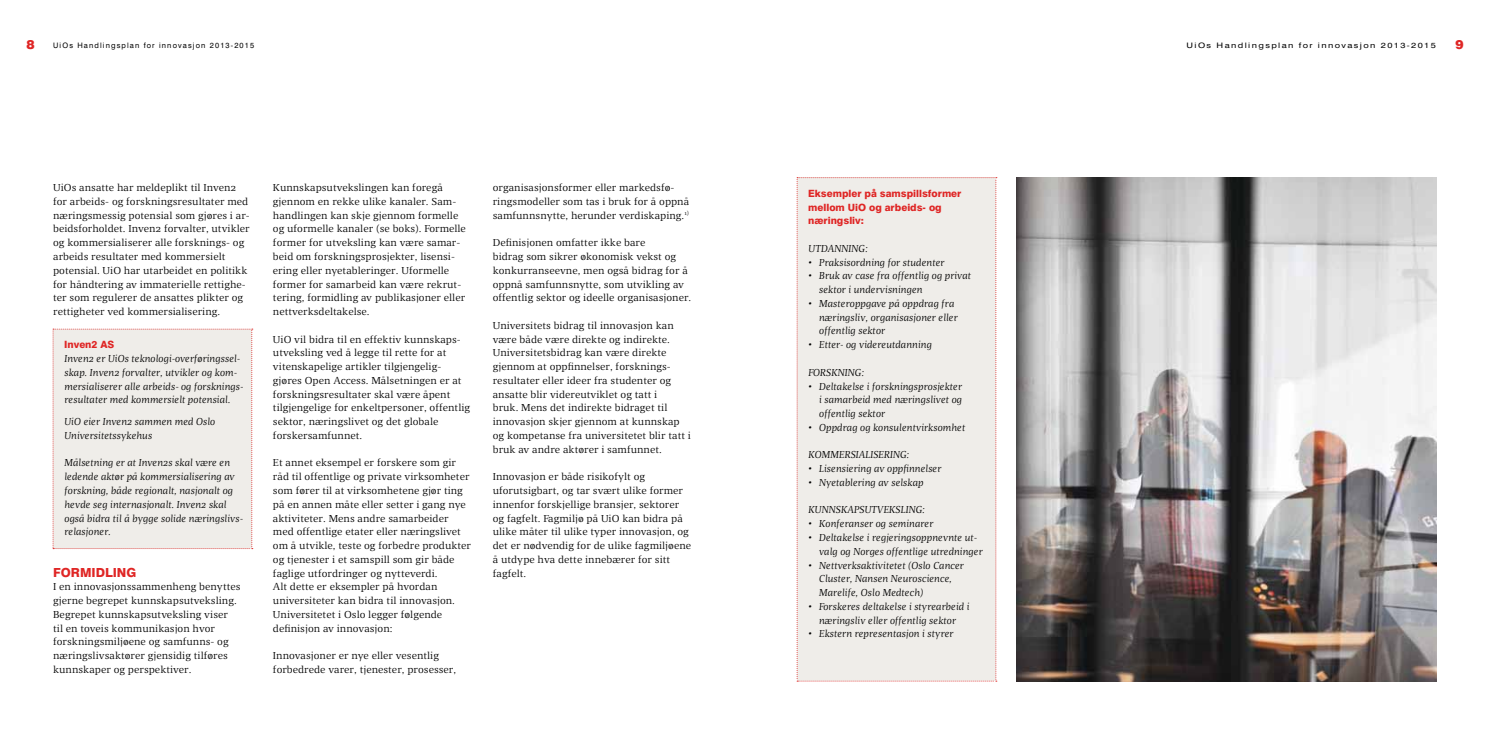
<style>
.page{position:relative;width:1489px;height:745px;background:#fff}
.page>*{position:absolute;margin:0;border:0;box-sizing:border-box;transform-origin:0 0}
.t1{font:800 12.5px "Swiss 721 BT";color:#df2625}
.t2{font:900 12.5px "Swiss 721 BT";color:#df2625}
.t3{font:10px/13.8px "Quaestor";color:#000}
.t4{font:italic 10px/13.8px "Quaestor";color:#000}
.t5{font:800 10px/13.8px "Swiss 721 BT";color:#df2625}
.t6{font:7.5px "Swiss 721 BT";letter-spacing:.15em;color:#000}
.t7{font:7.5px "Swiss 721 BT";letter-spacing:.15em;color:#000;scale:1.24 1}
</style>
<div class="page">
<div style="left:53px;top:328px;width:200px;height:220px;background:#efede9"></div>
<svg style="left:796px;top:177px;width:200px;height:504px;background:#f0ebe7"></svg>
<img style="left:1016px;top:177px;width:420px;height:504px">
<p class="t2" style="left:27px;top:37px;width:10px">8</p>
<p class="t6" style="left:53px;top:41px;width:202px">UiOs Handlingsplan for innovasjon 2013-2015</p>
<p class="t7" style="left:1186px;top:41px;width:202px">UiOs Handlingsplan for innovasjon 2013-2015</p>
<p class="t2" style="left:1455px;top:37px;width:10px">9</p>
<p class="t3" style="left:53px;top:181px;width:198px">UiOs ansatte har meldeplikt til Inven2 for arbeids- og forskningsresultater med næringsmessig potensial som gjøres i ar&shy;beidsforholdet. Inven2 forvalter, utvikler og kommersialiserer alle forsknings- og arbeids resultater med kommersielt potensial. UiO har utarbeidet en politikk for håndtering av immaterielle rettighe&shy;ter som regulerer de ansattes plikter og rettigheter ved kommersialisering.</p>
<p class="t5" style="left:64px;top:337px;width:52px">Inven2 AS</p>
<p class="t4" style="left:64px;top:351px;width:180px">Inven2 er UiOs teknologi-overføringssel&shy;skap. Inven2 forvalter, utvikler og kom&shy;mersialiserer alle arbeids- og forsknings&shy;resultater med kommersielt potensial.</p>
<p class="t4" style="left:64px;top:414px;width:152px">UiO eier Inven2 sammen med Oslo<br>Universitetssykehus</p>
<p class="t4" style="left:64px;top:456px;width:180px">Målsetning er at Inven2s skal være en ledende aktør på kommersialisering av forskning, både regionalt, nasjonalt og hevde seg internasjonalt. Inven2 skal også bidra til å bygge solide næringslivs&shy;relasjoner.</p>
<p class="t1" style="left:53px;top:564px;width:83px">Formi dling</p>
<p class="t3" style="left:53px;top:579px;width:189px">I en innovasjonssammenheng benyttes gjerne begrepet kunnskapsutveksling.<br>Begrepet kunnskapsutveksling viser<br>til en toveis kommunikasjon hvor forskningsmiljøene og samfunns- og næringslivsaktører gjensidig tilføres kunnskaper og perspektiver.</p>
<p class="t3" style="left:273px;top:181px;width:194px">Kunnskapsutvekslingen kan foregå gjennom en rekke ulike kanaler. Sam&shy;handlingen kan skje gjennom formelle og uformelle kanaler (se boks). Formelle former for utveksling kan være samar&shy;beid om forskningsprosjekter, lisensi&shy;ering eller nyetableringer. Uformelle former for samarbeid kan være rekrut&shy;tering, formidling av publikasjoner eller nettverksdeltakelse.</p>
<p class="t3" style="left:273px;top:332px;width:199px">UiO vil bidra til en effektiv kunnskaps&shy;utveksling ved å legge til rette for at vitenskapelige artikler tilgjengelig&shy;gjøres Open Access. Målsetningen er at forskningsresultater skal være åpent tilgjengelige for enkeltpersoner, offentlig sektor, næringslivet og det globale forskersamfunnet.</p>
<p class="t3" style="left:273px;top:456px;width:200px">Et annet eksempel er forskere som gir råd til offentlige og private virksomheter som fører til at virksomhetene gjør ting på en annen måte eller setter i gang nye aktiviteter. Mens andre samarbeider med offentlige etater eller næringslivet om å utvikle, teste og forbedre produkter og tjenester i et samspill som gir både faglige utfordringer og nytteverdi.<br>Alt dette er eksempler på hvordan universiteter kan bidra til innovasjon.<br>Universitetet i Oslo legger følgende definisjon av innovasjon:</p>
<p class="t3" style="left:273px;top:648px;width:185px">Innovasjoner er nye eller vesentlig forbedrede varer, tjenester, prosesser,</p>
<p class="t3" style="left:493px;top:181px;width:198px">organisasjonsformer eller markedsfø&shy;ringsmodeller som tas i bruk for å oppnå samfunnsnytte, herunder verdiskaping.<sup>1)</sup></p>
<p class="t3" style="left:493px;top:236px;width:200px">Definisjonen omfatter ikke bare<br>bidrag som sikrer økonomisk vekst og konkurranseevne, men også bidrag for å oppnå samfunnsnytte, som utvikling av offentlig sektor og ideelle organisasjoner.</p>
<p class="t3" style="left:493px;top:318px;width:200px">Universitets bidrag til innovasjon kan være både være direkte og indirekte.<br>Universitetsbidrag kan være direkte gjennom at oppfinnelser, forsknings&shy;resultater eller ideer fra studenter og ansatte blir videreutviklet og tatt i<br>bruk. Mens det indirekte bidraget til innovasjon skjer gjennom at kunnskap og kompetanse fra universitetet blir tatt i bruk av andre aktører i samfunnet.</p>
<p class="t3" style="left:493px;top:469px;width:200px">Innovasjon er både risikofylt og uforutsigbart, og tar svært ulike former innenfor forskjellige bransjer, sektorer og fagfelt. Fagmiljø på UiO kan bidra på ulike måter til ulike typer innovasjon, og det er nødvendig for de ulike fagmiljøene å utdype hva dette innebærer for sitt fagfelt.</p>
<p class="t5" style="left:808px;top:186px;width:155px">Eksempler på samspillsformer mellom UiO og arbeids- og næringsliv:</p>
<p class="t4" style="left:808px;top:241px;width:14px">Utda</p>
<p class="t4" style="left:834px;top:241px;width:35px">nning:</p>
<p class="t4" style="left:808px;top:255px;width:138px">• Praksisordning for studenter</p>
<p class="t4" style="left:818px;top:269px;width:153px;text-indent:-11px">• Bruk av case fra offentlig og privat sektor i undervisningen</p>
<p class="t4" style="left:818px;top:296px;width:140px;text-indent:-11px">• Masteroppgave på oppdrag fra næringsliv, organisasjoner eller offentlig sektor</p>
<p class="t4" style="left:808px;top:337px;width:125px">• Etter- og videreutdanning</p>
<p class="t4" style="left:808px;top:365px;width:12px">Forsk</p>
<p class="t4" style="left:837px;top:365px;width:28px">ning:</p>
<p class="t4" style="left:818px;top:379px;width:144px;text-align:justify;text-indent:-11px">• Deltakelse i forskningsprosjekter i samarbeid med næringslivet og offentlig sektor</p>
<p class="t4" style="left:808px;top:420px;width:158px">• Oppdrag og konsulentvirksomhet</p>
<p class="t4" style="left:808px;top:447px;width:13px">Kommersialiseri</p>
<p class="t4" style="left:892px;top:447px;width:18px">ng:</p>
<p class="t4" style="left:808px;top:461px;width:134px">• Lisensiering av oppfinnelser</p>
<p class="t4" style="left:808px;top:475px;width:117px">• Nyetablering av selskap</p>
<p class="t4" style="left:808px;top:502px;width:34px">Kunnskapsutveksli</p>
<p class="t4" style="left:908px;top:502px;width:18px">ng:</p>
<p class="t4" style="left:808px;top:516px;width:126px">• Konferanser og seminarer</p>
<p class="t4" style="left:818px;top:530px;width:165px;text-indent:-11px">• Deltakelse i regjeringsoppnevnte ut&shy;valg og Norges offentlige utredninger</p>
<p class="t4" style="left:818px;top:557px;width:146px;text-indent:-11px">• Nettverksaktivitetet (Oslo Cancer<br>Cluster, Nansen Neuroscience,<br>Marelife, Oslo Medtech)</p>
<p class="t4" style="left:808px;top:599px;width:163px;text-align:center">• Forskeres deltakelse i styrearbeid i næringsliv eller offentlig sektor</p>
<p class="t4" style="left:808px;top:626px;width:147px">• Ekstern representasjon i styrer</p>
</div>
